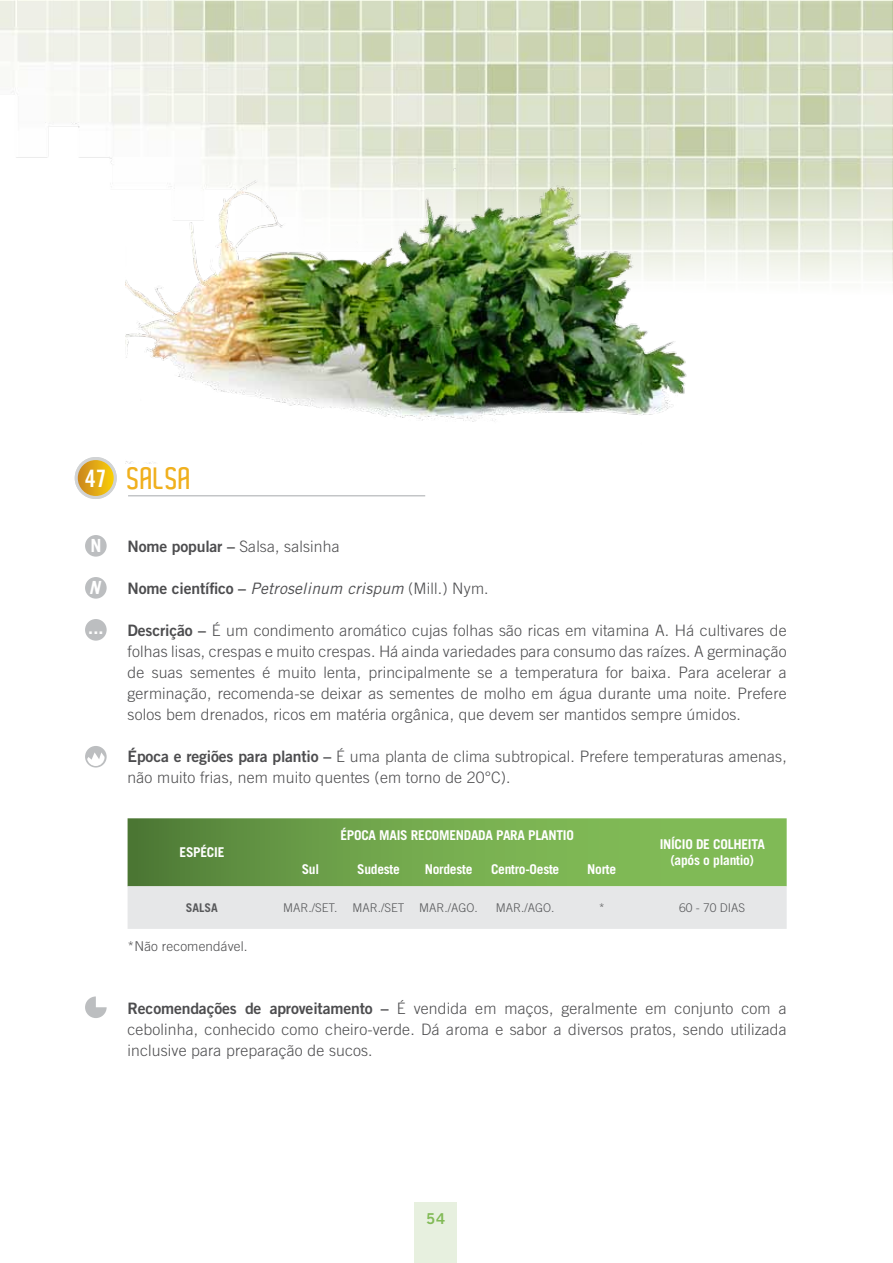
<style>
.page{position:relative;width:893px;height:1263px;background:#fff}
.page>*{position:absolute;margin:0;border:0;box-sizing:border-box;transform-origin:0 0}
.t1{font:600 30px "Aldo";color:#f0b01e}
.t2{font:700 18.15px "Trade Gothic LT Std";color:#fff}
.t3{font:italic 700 18.15px "Trade Gothic LT Std";color:#fff}
.t4{font:300 15.75px/21px "Trade Gothic LT Std";letter-spacing:.01em;color:#4d4d4f;text-align:justify}
.t5{font:italic 15.75px "Trade Gothic LT Std";letter-spacing:.01em;color:#4d4d4f}
.t6{font:15px "Trade Gothic LT Std Bd 2";color:#81ba56}
.t7{font:700 13.5px/16.2px "Trade Gothic LT Std";letter-spacing:-.02em;color:#fff;text-align:center}
.t8{font:300 13.5px "Trade Gothic LT Std";letter-spacing:.01em;color:#4d4d4f}
.t9{font:300 12px "Trade Gothic LT Std";color:#58595b}
.t10{font:700 12px "Trade Gothic LT Std";color:#58595b}
.s1{font-family:"Trade Gothic LT Std Bd Cn 20";font-weight:400;font-size:24px;color:#fff}
.s2{font-family:"Trade Gothic LT Std Bd 2";font-weight:400}
.s3{font-family:"Trade Gothic LT Std Bd 2";font-style:normal}
.s4{font-weight:300;font-style:normal}
</style>
<div class="page">
<div style="left:415px;top:1202px;width:42px;height:61px;background:#e7f0df"></div>
<div style="left:85px;top:535px;width:22px;height:22px;background:#bcbec0;border-radius:50%"></div>
<div style="left:85px;top:577px;width:22px;height:22px;background:#bcbec0;border-radius:50%"></div>
<hr style="left:128px;top:496px;width:297px;height:1px;background:#a7a9ac">
<div style="left:85px;top:619px;width:22px;height:22px;background:#bcbec0;border-radius:50%"></div>
<img style="left:0;top:0;width:893px;height:344px">
<div style="left:85px;top:746px;width:22px;height:21px;background:#bcbec0;border-radius:50%"></div>
<svg style="left:87px;top:752px;width:18px;height:14px"></svg>
<svg style="left:85px;top:996px;width:22px;height:22px"></svg>
<div style="left:75px;top:457px;width:42px;height:42px;background:#d1d3d4;border-radius:50%"></div>
<svg style="left:78px;top:460px;width:36px;height:36px"></svg>
<svg style="left:128px;top:818px;width:659px;height:111px;background:#9ebf89"></svg>
<img style="left:126px;top:124px;width:594px;height:340px">
<h1 class="t1" style="left:85px;top:461px;width:69px"><span class="s1">471</span> SALSA</h1>
<p class="t2" style="left:90px;top:535px;width:13px">N</p>
<p class="t3" style="left:89px;top:577px;width:13px">N</p>
<p class="t2" style="left:88px;top:616px;width:17px">...</p>
<p class="t4" style="left:128px;top:535px;width:214px"><span class="s2">Nome popular –</span> Salsa, salsinha</p>
<p class="t5" style="left:128px;top:578px;width:363px"><span class="s3">Nome científico –</span> Petroselinum crispum <span class="s4">(Mill.) Nym.</span></p>
<p class="t4" style="left:128px;top:619px;width:661px"><span class="s2">Descrição –</span> É um condimento aromático cujas folhas são ricas em vitamina A. Há cultivares de folhas lisas, crespas e muito crespas. Há ainda variedades para consumo das raízes. A germinação de suas sementes é muito lenta, principalmente se a temperatura for baixa. Para acelerar a germinação, recomenda-se deixar as sementes de molho em água durante uma noite. Prefere solos bem drenados, ricos em matéria orgânica, que devem ser mantidos sempre úmidos.</p>
<p class="t4" style="left:128px;top:745px;width:661px"><span class="s2">Época e regiões para plantio –</span> É uma planta de clima subtropical. Prefere temperaturas amenas, não muito frias, nem muito quentes (em torno de 20°C).</p>
<p class="t7" style="left:180px;top:844px;width:46px">ESPÉCIE</p>
<p class="t7" style="left:340px;top:827px;width:235px">ÉPOCA MAIS RECOMENDADA PARA PLANTIO</p>
<p class="t7" style="left:302px;top:861px;width:19px">Sul</p>
<p class="t7" style="left:357px;top:861px;width:44px">Sudeste</p>
<p class="t7" style="left:425px;top:861px;width:49px">Nordeste</p>
<p class="t7" style="left:491px;top:861px;width:70px">Centro-Oeste</p>
<p class="t7" style="left:587px;top:861px;width:30px">Norte</p>
<p class="t7" style="left:660px;top:836px;width:107px">INÍCIO DE COLHEITA (após o plantio)</p>
<p class="t10" style="left:186px;top:900px;width:14px">Salsa</p>
<p class="t9" style="left:283px;top:900px;width:9px">mar</p>
<p class="t9" style="left:309px;top:900px;width:53px">./set. mar</p>
<p class="t9" style="left:378px;top:900px;width:15px">./set</p>
<p class="t9" style="left:419px;top:900px;width:9px">mar</p>
<p class="t9" style="left:445px;top:900px;width:16px">./ago</p>
<p class="t9" style="left:475px;top:900px;width:5px">.</p>
<p class="t9" style="left:496px;top:900px;width:9px">mar</p>
<p class="t9" style="left:521px;top:900px;width:16px">./ago</p>
<p class="t9" style="left:551px;top:900px;width:5px">.</p>
<p class="t8" style="left:128px;top:938px;width:122px">*Não recomendável.</p>
<p class="t9" style="left:599px;top:900px;width:7px">*</p>
<p class="t9" style="left:679px;top:900px;width:48px">60 - 70 dias</p>
<p class="t4" style="left:128px;top:997px;width:661px"><span class="s2">Recomendações de aproveitamento –</span> É vendida em maços, geralmente em conjunto com a cebolinha, conhecido como cheiro-verde. Dá aroma e sabor a diversos pratos, sendo utilizada inclusive para preparação de sucos.</p>
<p class="t6" style="left:426px;top:1209px;width:21px">54</p>
</div>
